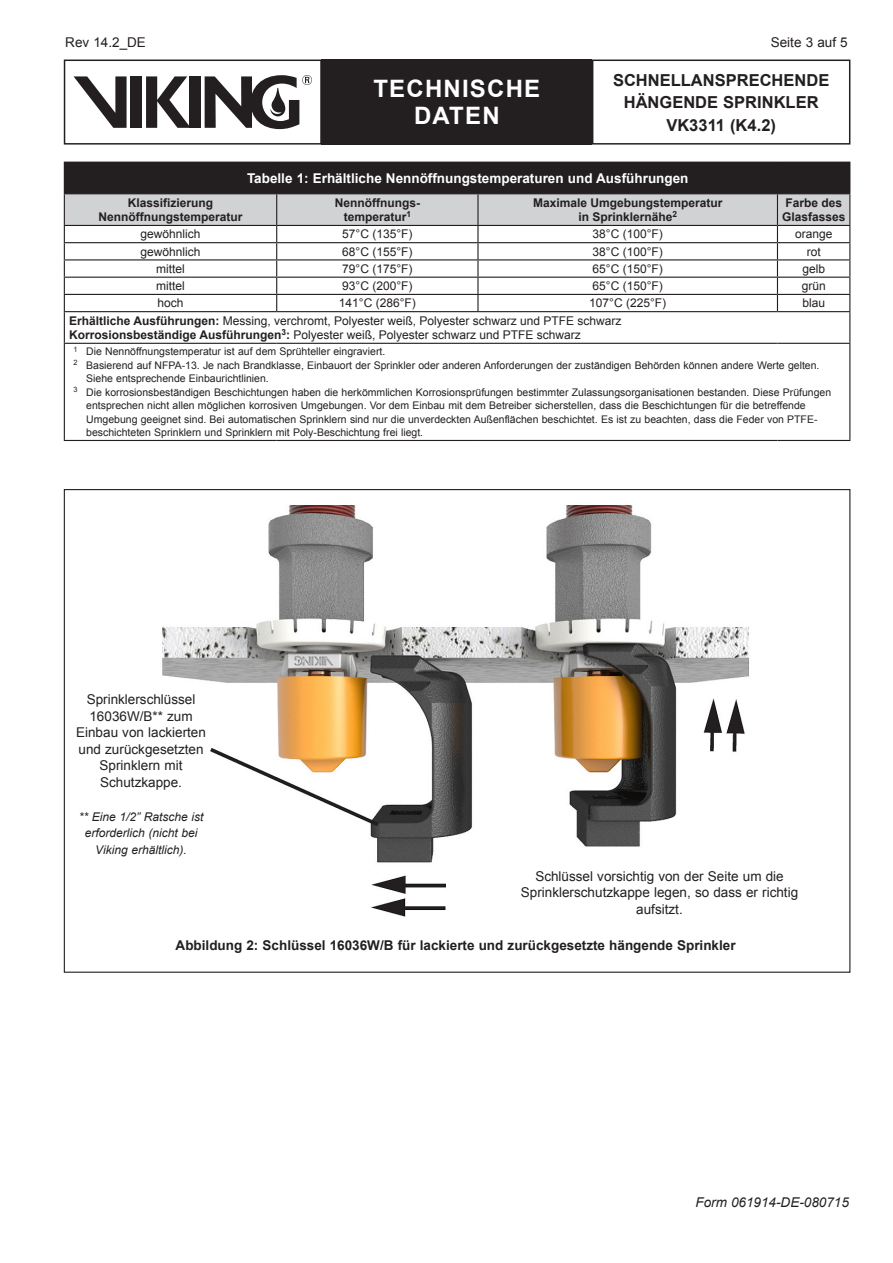
<style>
.page{position:relative;width:893px;height:1263px;background:#fff}
.page>*{position:absolute;margin:0;border:0;box-sizing:border-box;transform-origin:0 0}
.t1{font:700 24px/27px "Arial";letter-spacing:.05em;color:#fff;text-align:center}
.t2{font:700 16.5px/22.5px "Arial";color:#231f20;text-align:center}
.body{font:13.5px/16.5px "Arial";color:#231f20;text-align:center}
.body-2{font:700 13.5px "Arial";color:#231f20}
.body-3{font:700 13.5px "Arial";color:#fff}
.t3{font:italic 13.5px "Arial";color:#231f20}
.t4{font:12px "Arial";color:#231f20}
.t5{font:700 12px/14.4px "Arial";color:#231f20;text-align:center}
.body-4{font:italic 12px/16.5px "Arial";color:#231f20;text-align:center}
.Indented_letter{font:10.5px/13.5px "Arial";color:#231f20}
.s1{font-weight:700}
</style>
<div class="page">
<div style="left:592px;top:60px;width:258px;height:85px;border:2px solid #231f20"></div>
<div style="left:322px;top:60px;width:270px;height:85px;background:#231f20"></div>
<div style="left:189px;top:76px;width:11px;height:52px;background:#231f20"></div>
<div style="left:131px;top:76px;width:11px;height:52px;background:#231f20"></div>
<svg style="left:146px;top:76px;width:43px;height:52px"></svg>
<svg style="left:74px;top:76px;width:53px;height:52px"></svg>
<svg style="left:205px;top:75px;width:107px;height:54px"></svg>
<div style="left:64px;top:60px;width:258px;height:85px;border:2px solid #231f20"></div>
<div style="left:64px;top:162px;width:786px;height:32px;background:#231f20"></div>
<svg style="left:64px;top:194px;width:786px;height:117px"></svg>
<hr style="left:64px;top:311px;width:213px;height:1px;background:#231f20">
<hr style="left:64px;top:312px;width:1px;height:31px;background:#231f20">
<hr style="left:277px;top:311px;width:201px;height:1px;background:#231f20">
<hr style="left:478px;top:311px;width:299px;height:1px;background:#231f20">
<hr style="left:777px;top:311px;width:73px;height:1px;background:#231f20">
<hr style="left:849px;top:312px;width:1px;height:31px;background:#231f20">
<hr style="left:64px;top:343px;width:213px;height:1px;background:#231f20">
<hr style="left:64px;top:344px;width:1px;height:96px;background:#231f20">
<hr style="left:277px;top:343px;width:201px;height:1px;background:#231f20">
<hr style="left:478px;top:343px;width:299px;height:1px;background:#231f20">
<hr style="left:777px;top:343px;width:73px;height:1px;background:#231f20">
<hr style="left:849px;top:344px;width:1px;height:96px;background:#231f20">
<hr style="left:64px;top:440px;width:213px;height:1px;background:#231f20">
<hr style="left:277px;top:440px;width:201px;height:1px;background:#231f20">
<hr style="left:478px;top:440px;width:299px;height:1px;background:#231f20">
<hr style="left:777px;top:440px;width:73px;height:1px;background:#231f20">
<img style="left:162px;top:505px;width:587px;height:412px">
<p class="body" style="left:65px;top:34px;width:82px">Rev 14.2_DE</p>
<p class="body" style="left:771px;top:34px;width:78px">Seite 3 auf 5</p>
<h1 class="t1" style="left:373px;top:76px;width:168px">TECHNISCHE<br>DATEN</h1>
<h2 class="t2" style="left:613px;top:69px;width:218px">SCHNELLANSPRECHENDE<br>HÄNGENDE SPRINKLER<br>VK3311 (K4.2)</h2>
<p class="body-3" style="left:247px;top:169px;width:443px">Tabelle 1: Erhältliche Nennöffnungstemperaturen und Ausführungen</p>
<p class="t5" style="left:99px;top:196px;width:145px">Klassifizierung<br>Nennöffnungstemperatur</p>
<p class="t5" style="left:335px;top:196px;width:87px">Nennöffnungs&shy;temperatur<sup>1</sup></p>
<p class="t5" style="left:533px;top:196px;width:191px">Maximale Umgebungstemperatur in Sprinklernähe<sup>2</sup></p>
<p class="t5" style="left:782px;top:196px;width:65px;text-align:left">Farbe des<br>Glasfasses</p>
<p class="t4" style="left:141px;top:226px;width:62px">gewöhnlich</p>
<p class="t4" style="left:342px;top:226px;width:72px">57°C (135°F)</p>
<p class="t4" style="left:593px;top:226px;width:72px">38°C (100°F)</p>
<p class="t4" style="left:795px;top:226px;width:39px">orange</p>
<p class="t4" style="left:141px;top:244px;width:62px">gewöhnlich</p>
<p class="t4" style="left:342px;top:244px;width:72px">68°C (155°F)</p>
<p class="t4" style="left:593px;top:244px;width:72px">38°C (100°F)</p>
<p class="t4" style="left:807px;top:244px;width:16px">rot</p>
<p class="t4" style="left:156px;top:261px;width:30px">mittel</p>
<p class="t4" style="left:342px;top:261px;width:72px">79°C (175°F)</p>
<p class="t4" style="left:593px;top:261px;width:72px">65°C (150°F)</p>
<p class="t4" style="left:802px;top:261px;width:24px">gelb</p>
<p class="t4" style="left:156px;top:278px;width:30px">mittel</p>
<p class="t4" style="left:342px;top:278px;width:72px">93°C (200°F)</p>
<p class="t4" style="left:593px;top:278px;width:72px">65°C (150°F)</p>
<p class="t4" style="left:802px;top:278px;width:26px">grün</p>
<p class="t4" style="left:158px;top:295px;width:28px">hoch</p>
<p class="t4" style="left:339px;top:295px;width:78px">141°C (286°F)</p>
<p class="t4" style="left:589px;top:295px;width:78px">107°C (225°F)</p>
<p class="t4" style="left:802px;top:295px;width:24px">blau</p>
<p class="t4" style="left:69px;top:313px;width:554px"><span class="s1">Erhältliche Ausführungen:</span> Messing, verchromt, Polyester weiß, Polyester schwarz und PTFE schwarz</p>
<p class="t4" style="left:69px;top:327px;width:513px"><span class="s1">Korrosionsbeständige Ausführungen</span><sup>3</sup><span class="s1">:</span> Polyester weiß, Polyester schwarz und PTFE schwarz</p>
<p class="Indented_letter" style="left:73px;top:345px;width:313px"><sup>1</sup> Die Nennöffnungstemperatur ist auf dem Sprühteller eingraviert.</p>
<p class="Indented_letter" style="left:86px;top:358px;width:735px;text-indent:-13px"><sup>2</sup> Basierend auf NFPA-13. Je nach Brandklasse, Einbauort der Sprinkler oder anderen Anforderungen der zuständigen Behörden können andere Werte gelten.<br>Siehe entsprechende Einbaurichtlinien.</p>
<p class="Indented_letter" style="left:86px;top:385px;width:747px;text-indent:-13px"><sup>3</sup> Die korrosionsbeständigen Beschichtungen haben die herkömmlichen Korrosionsprüfungen bestimmter Zulassungsorganisationen bestanden. Diese Prüfungen entsprechen nicht allen möglichen korrosiven Umgebungen. Vor dem Einbau mit dem Betreiber sicherstellen, dass die Beschichtungen für die betreffende Umgebung geeignet sind. Bei automatischen Sprinklern sind nur die unverdeckten Außenflächen beschichtet. Es ist zu beachten, dass die Feder von PTFE&shy;beschichteten Sprinklern und Sprinklern mit Poly-Beschichtung frei liegt.</p>
<p class="body" style="left:76px;top:691px;width:131px">Sprinklerschlüssel<br>16036W/B** zum<br>Einbau von lackierten und zurückgesetzten<br>Sprinklern mit<br>Schutzkappe.</p>
<p class="body-4" style="left:79px;top:808px;width:126px">** Eine 1/2” Ratsche ist erforderlich (nicht bei<br>Viking erhältlich).</p>
<p class="body" style="left:521px;top:868px;width:279px">Schlüssel vorsichtig von der Seite um die<br>Sprinklerschutzkappe legen, so dass er richtig aufsitzt.</p>
<p class="body-2" style="left:176px;top:936px;width:562px">Abbildung 2: Schlüssel 16036W/B für lackierte und zurückgesetzte hängende Sprinkler</p>
<p class="t3" style="left:695px;top:1194px;width:155px">Form 061914-DE-080715</p>
</div>
